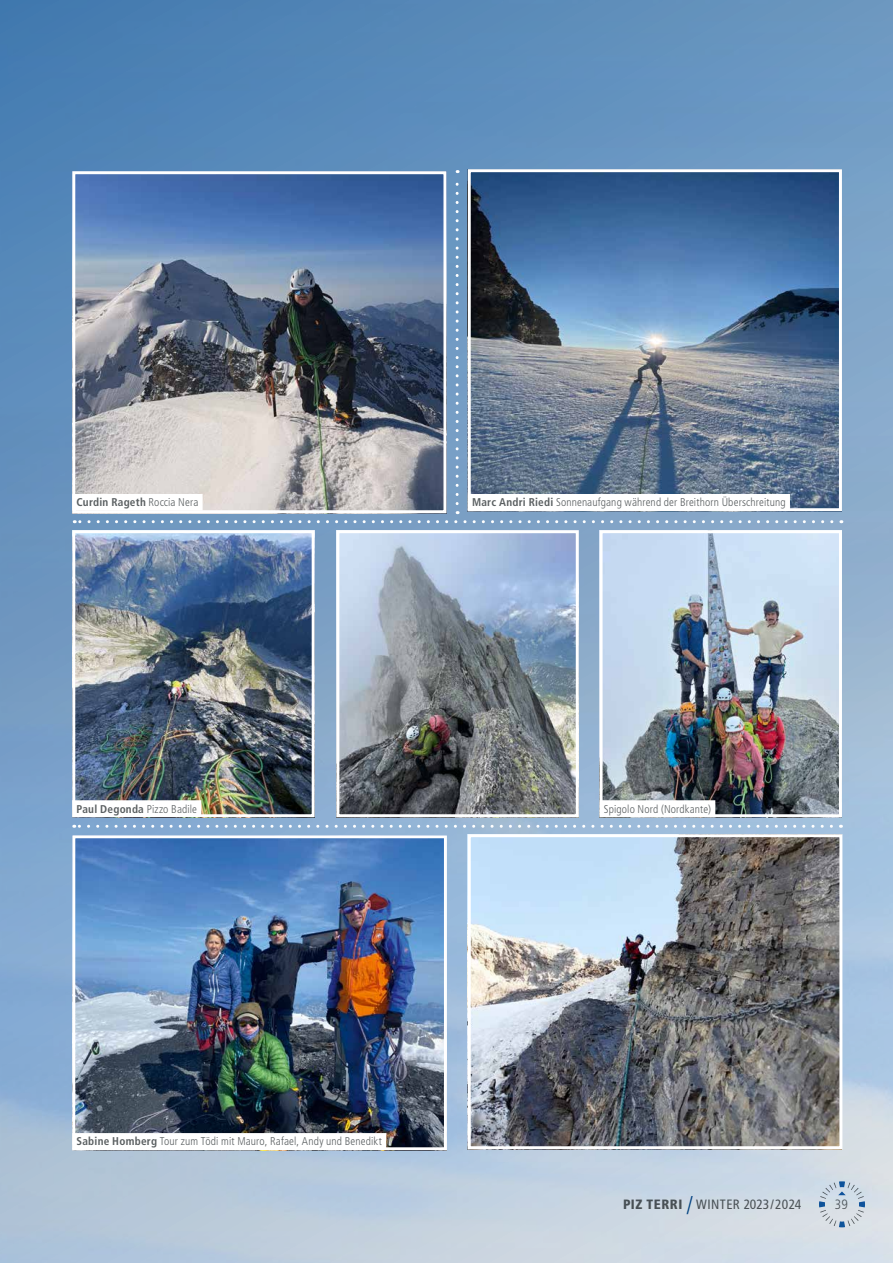
<style>
.page{position:relative;width:893px;height:1263px;background:#fff}
.page>*{position:absolute;margin:0;border:0;box-sizing:border-box;transform-origin:0 0}
.t1{font:condensed 13.5px "Frutiger LT Std";letter-spacing:.02em;color:#5a5f61}
.t2{font:300 condensed 13.5px "Frutiger LT Std";color:#5a5f61}
.t3{font:300 condensed 11.25px "Frutiger LT Std";letter-spacing:.01em;color:#5a5f61}
.t4{font:700 condensed 11.25px "Frutiger LT Std";letter-spacing:.02em;color:#5a5f61}
.s1{font-weight:300}
.s2{font-weight:700}
.s3{font-weight:900}
.s4{font-weight:300;font-size:25.5px;color:#004c90}
</style>
<div class="page">
<img style="left:0;top:0;width:893px;height:1263px">
<img style="left:76px;top:839px;width:367px;height:307px">
<div style="left:72px;top:835px;width:375px;height:315px;border:3px solid #fff"></div>
<img style="left:76px;top:175px;width:366px;height:334px">
<div style="left:72px;top:171px;width:374px;height:342px;border:3px solid #fff"></div>
<img style="left:472px;top:173px;width:366px;height:334px">
<div style="left:468px;top:169px;width:374px;height:342px;border:3px solid #fff"></div>
<svg style="left:74px;top:825px;width:757px;height:3px;background:#aec6df"></svg>
<div style="left:72px;top:494px;width:131px;height:16px;background:#fff"></div>
<div style="left:72px;top:1133px;width:314px;height:16px;background:#fff"></div>
<img style="left:472px;top:838px;width:366px;height:307px">
<div style="left:468px;top:834px;width:374px;height:315px;border:3px solid #fff"></div>
<svg style="left:74px;top:520px;width:758px;height:3px;background:#9bb6d2"></svg>
<img style="left:340px;top:534px;width:235px;height:279px">
<div style="left:336px;top:530px;width:243px;height:287px;border:3px solid #fff"></div>
<img style="left:604px;top:534px;width:234px;height:279px">
<div style="left:600px;top:530px;width:242px;height:287px;border:3px solid #fff"></div>
<div style="left:600px;top:800px;width:115px;height:17px;background:#fff"></div>
<img style="left:76px;top:534px;width:235px;height:279px">
<div style="left:72px;top:530px;width:243px;height:287px;border:3px solid #fff"></div>
<div style="left:72px;top:800px;width:129px;height:17px;background:#fff"></div>
<div style="left:468px;top:494px;width:322px;height:16px;background:#fff"></div>
<svg style="left:456px;top:170px;width:3px;height:334px"></svg>
<p class="t4" style="left:77px;top:496px;width:123px">Curdin Rageth <span class="s1">Roccia Nera</span></p>
<p class="t3" style="left:472px;top:496px;width:315px"><span class="s2">Marc Andri Riedi</span> Sonnenaufgang während der Breithorn Ü berschreitung</p>
<p class="t4" style="left:77px;top:802px;width:122px">Paul Degonda <span class="s1">Pizzo Badile</span></p>
<p class="t3" style="left:604px;top:802px;width:109px">Spigolo Nord (Nordkante)</p>
<p class="t3" style="left:77px;top:1135px;width:307px"><span class="s2">Sabine Homberg</span> Tour zum Tödi mit Mauro, Rafael, Andy und Benedikt</p>
<p class="t1" style="left:623px;top:1196px;width:180px"><span class="s3">PIZ TERRI</span> <span class="s4">/</span> WINTER 2023/2024</p>
<p class="t2" style="left:835px;top:1197px;width:14px">39</p>
</div>
